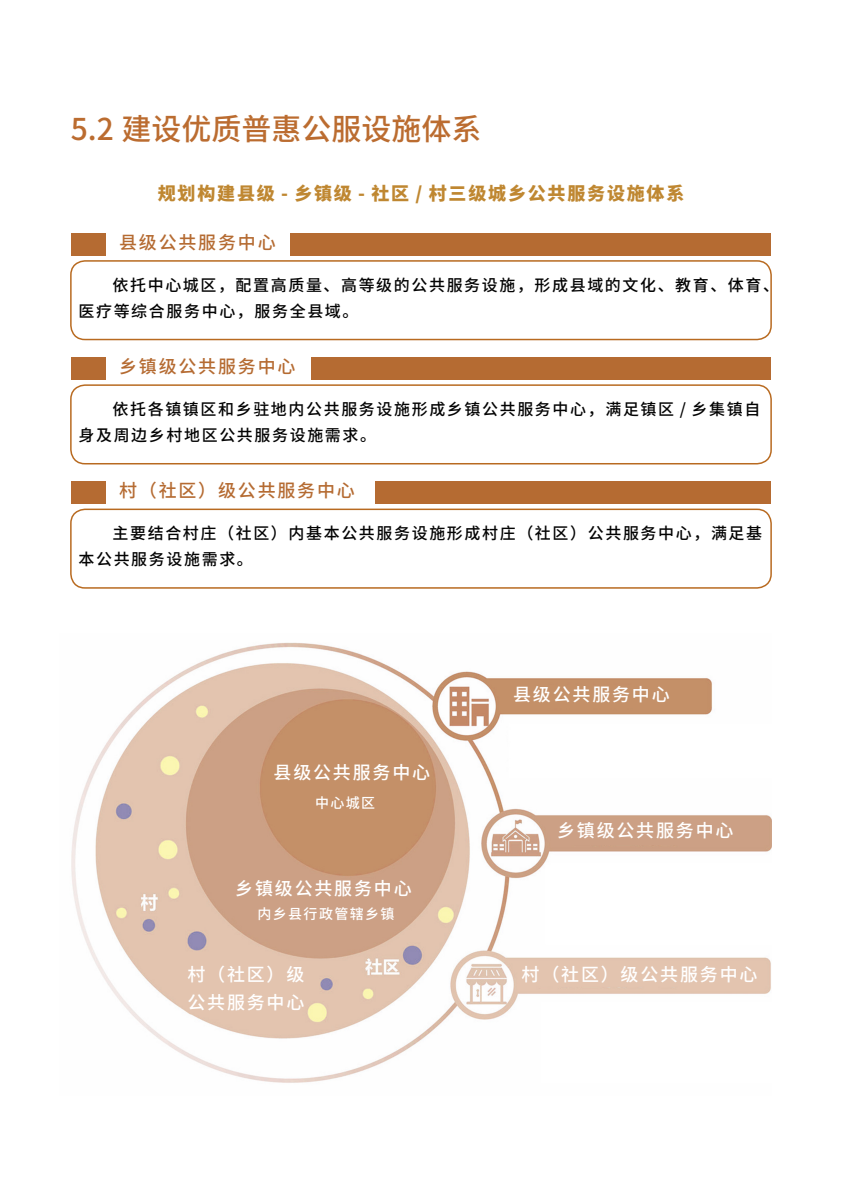
<style>
.page{position:relative;width:842px;height:1191px;background:#fff}
.page>*{position:absolute;margin:0;border:0;box-sizing:border-box;transform-origin:0 0}
.t1{font:500 30px "Source Han Sans CN";color:#bb6c30}
.t2{font:500 18px "Source Han Sans CN";letter-spacing:.1em;color:#fff}
.t3{font:500 18px "Source Han Sans CN";letter-spacing:.1em;color:#b56b32}
.t4{font:800 18px "Source Han Sans CN";letter-spacing:.1em;color:#bf8731}
.t5{font:500 16px/26px "Source Han Sans CN";letter-spacing:.1em;color:#030303}
.t6{font:500 14px "Source Han Sans CN";letter-spacing:.1em;color:#fff}
</style>
<div class="page">
<img style="left:71px;top:642px;width:701px;height:441px">
<div style="left:71px;top:233px;width:34px;height:22px;background:#b56b32"></div>
<div style="left:291px;top:233px;width:480px;height:22px;background:#b56b32"></div>
<div style="left:70px;top:260px;width:702px;height:80px;border:2px solid #b86a20;border-radius:14px"></div>
<div style="left:71px;top:357px;width:34px;height:22px;background:#b56b32"></div>
<div style="left:312px;top:357px;width:459px;height:22px;background:#b56b32"></div>
<div style="left:70px;top:384px;width:702px;height:80px;border:2px solid #b86a20;border-radius:14px"></div>
<div style="left:71px;top:481px;width:34px;height:22px;background:#b56b32"></div>
<div style="left:376px;top:481px;width:395px;height:22px;background:#b56b32"></div>
<div style="left:70px;top:508px;width:702px;height:80px;border:2px solid #b86a20;border-radius:14px"></div>
<p class="t1" style="left:71px;top:112px;width:412px">5.2 建设优质普惠公服设施体系</p>
<p class="t4" style="left:158px;top:183px;width:528px">规划构建县级 - 乡镇级 - 社区 / 村三级城乡公共服务设施体系</p>
<p class="t3" style="left:119px;top:232px;width:158px">县级公共服务中心</p>
<p class="t5" style="left:79px;top:272px;width:702px;text-indent:34px">依托中心城区，配置高质量、高等级的公共服务设施，形成县域的文化、教育、体育、医疗等综合服务中心，服务全县域。</p>
<p class="t3" style="left:119px;top:356px;width:178px">乡镇级公共服务中心</p>
<p class="t5" style="left:79px;top:396px;width:683px;text-indent:34px">依托各镇镇区和乡驻地内公共服务设施形成乡镇公共服务中心，满足镇区 / 乡集镇自身及周边乡村地区公共服务设施需求。</p>
<p class="t3" style="left:119px;top:480px;width:237px">村（社区）级公共服务中心</p>
<p class="t5" style="left:79px;top:520px;width:685px;text-indent:34px">主要结合村庄（社区）内基本公共服务设施形成村庄（社区）公共服务中心，满足基本公共服务设施需求。</p>
<p class="t2" style="left:274px;top:762px;width:158px">县级公共服务中心</p>
<p class="t6" style="left:315px;top:795px;width:62px">中心城区</p>
<p class="t2" style="left:235px;top:878px;width:178px">乡镇级公共服务中心</p>
<p class="t6" style="left:257px;top:906px;width:139px">内乡县行政管辖乡镇</p>
<p class="t2" style="left:187px;top:963px;width:118px">村（社区）级</p>
<p class="t2" style="left:187px;top:991px;width:118px">公共服务中心</p>
<p class="t2" style="left:513px;top:684px;width:158px">县级公共服务中心</p>
<p class="t2" style="left:557px;top:820px;width:178px">乡镇级公共服务中心</p>
<p class="t2" style="left:522px;top:963px;width:237px">村（社区）级公共服务中心</p>
</div>
